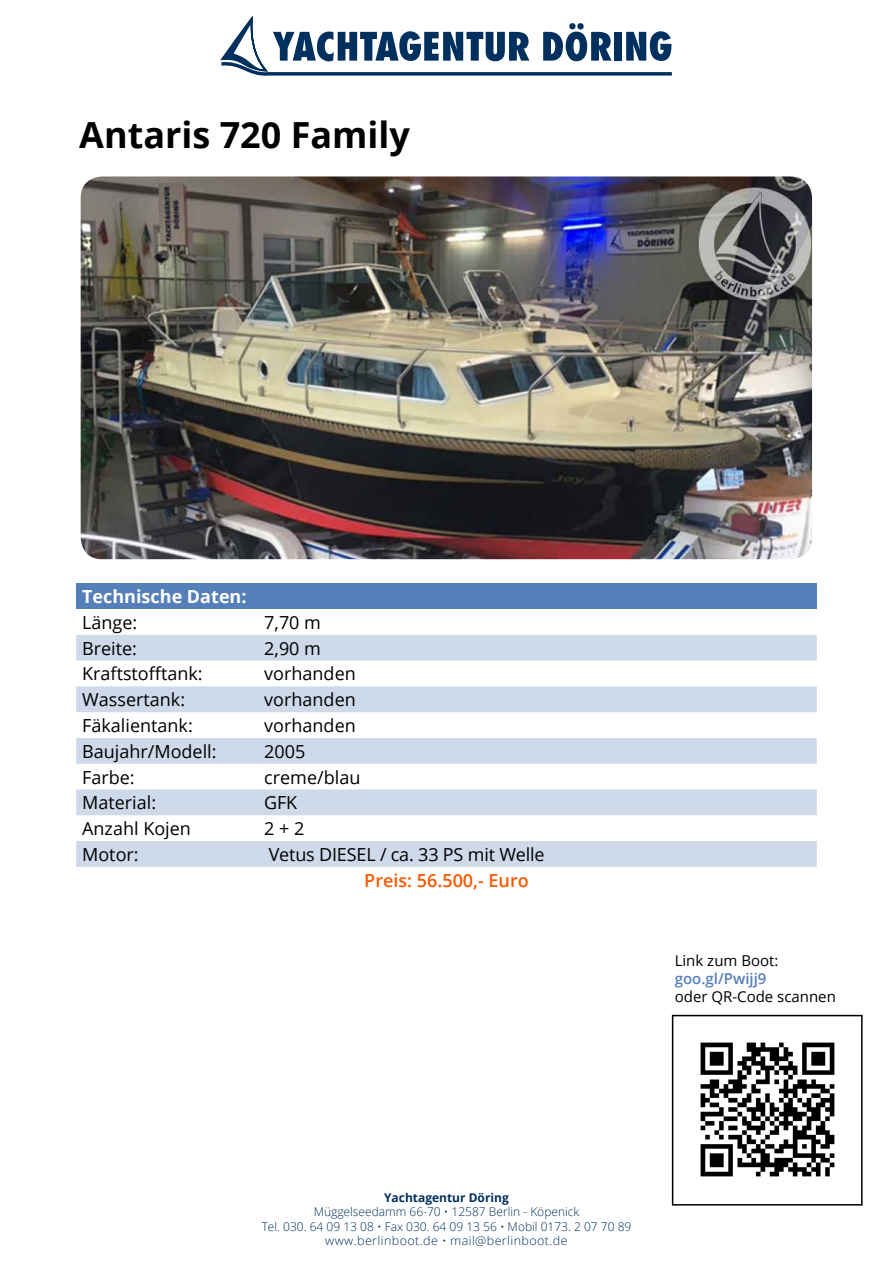
<style>
.page{position:relative;width:893px;height:1263px;background:#fff}
.page>*{position:absolute;margin:0;border:0;box-sizing:border-box;transform-origin:0 0}
.t1{font:700 36px "Open Sans";color:#000}
.t2{font:18px "Open Sans";color:#000}
.t3{font:600 18px "Open Sans";color:#ff5800}
.t4{font:700 18px "Open Sans";color:#fff}
.t5{font:15px "Open Sans";color:#000}
.t6{font:600 15px "Open Sans";color:#557fb8}
.t7{font:300 12px/14.4px "Open Sans";color:#00305e;text-align:center}
.t8{font:700 12px "Open Sans";color:#00305e}
</style>
<div class="page">
<svg style="left:220px;top:15px;width:452px;height:61px"></svg>
<img style="left:81px;top:176px;width:731px;height:383px">
<div style="left:76px;top:583px;width:741px;height:26px;background:#557fb8"></div>
<svg style="left:76px;top:635px;width:741px;height:232px"></svg>
<svg style="left:76px;top:738px;width:741px;height:77px;fill:#ced9ea"></svg>
<img style="left:700px;top:1042px;width:135px;height:135px">
<div style="left:672px;top:1015px;width:191px;height:190px;border:2px solid #000"></div>
<h1 class="t1" style="left:79px;top:109px;width:332px">Antaris 720 Family</h1>
<p class="t4" style="left:82px;top:584px;width:166px">Technische Daten:</p>
<p class="t2" style="left:82px;top:610px;width:57px">Länge:</p>
<p class="t2" style="left:264px;top:610px;width:58px">7,70 m</p>
<p class="t2" style="left:82px;top:636px;width:56px">Breite:</p>
<p class="t2" style="left:264px;top:636px;width:58px">2,90 m</p>
<p class="t2" style="left:82px;top:661px;width:122px">Kraftstofftank:</p>
<p class="t2" style="left:264px;top:661px;width:93px">vorhanden</p>
<p class="t2" style="left:82px;top:687px;width:104px">Wassertank:</p>
<p class="t2" style="left:264px;top:687px;width:93px">vorhanden</p>
<p class="t2" style="left:82px;top:713px;width:112px">Fäkalientank:</p>
<p class="t2" style="left:264px;top:713px;width:93px">vorhanden</p>
<p class="t2" style="left:82px;top:739px;width:136px">Baujahr/Modell:</p>
<p class="t2" style="left:264px;top:739px;width:43px">2005</p>
<p class="t2" style="left:82px;top:765px;width:54px">Farbe:</p>
<p class="t2" style="left:264px;top:765px;width:98px">creme/blau</p>
<p class="t2" style="left:82px;top:790px;width:75px">Material:</p>
<p class="t2" style="left:264px;top:790px;width:35px">GFK</p>
<p class="t2" style="left:82px;top:816px;width:110px">Anzahl Kojen</p>
<p class="t2" style="left:264px;top:816px;width:42px">2 + 2</p>
<p class="t2" style="left:82px;top:842px;width:58px">Motor:</p>
<p class="t2" style="left:269px;top:842px;width:277px">Vetus DIESEL / ca. 33 PS mit Welle</p>
<p class="t3" style="left:364px;top:868px;width:166px">Preis: 56.500,- Euro</p>
<p class="t5" style="left:675px;top:950px;width:105px">Link zum Boot:</p>
<p class="t6" style="left:675px;top:968px;width:93px">goo.gl/Pwijj9</p>
<p class="t5" style="left:675px;top:986px;width:163px">oder QR-Code scannen</p>
<p class="t8" style="left:384px;top:1189px;width:126px">Yachtagentur Döring</p>
<p class="t7" style="left:262px;top:1204px;width:371px">Müggelseedamm 66-70 • 12587 Berlin - Köpenick<br>Tel. 030. 64 09 13 08 • Fax 030. 64 09 13 56 • Mobil 0173. 2 07 70 89 www.berlinboot.de • mail@berlinboot.de</p>
</div>
